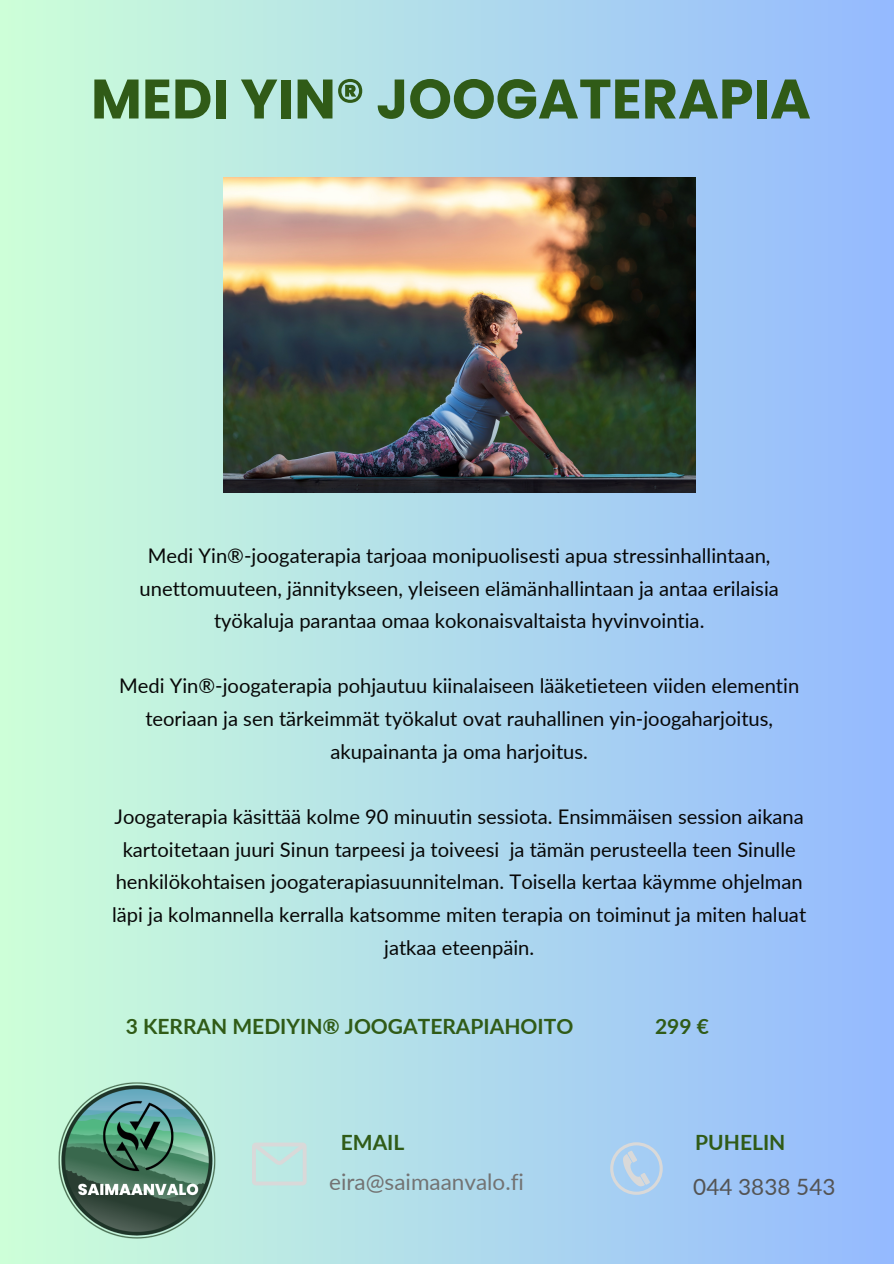
<style>
.page{position:relative;width:894px;height:1264px;background:#fff}
.page>*{position:absolute;margin:0;border:0;box-sizing:border-box;transform-origin:0 0}
.t1{font:700 55.5px "Poppins";color:#305b17}
.t2{font:22.5px "Lato";color:#737373}
.t3{font:22.5px "Lato";color:#545454}
.t4{font:700 21px "Lato";color:#305b17}
.t5{font:20.1px/32.7px "Lato";color:#070707;text-align:center}
</style>
<div class="page">
<div style="left:0;top:0;width:893px;height:1263px;background:linear-gradient(to right,#cdffd8,#94b9fe)"></div>
<svg style="left:252px;top:1142px;width:54px;height:43px;background:#c6e3df"></svg>
<svg style="left:610px;top:1142px;width:52px;height:52px;background:#b4d0eb"></svg>
<img style="left:42px;top:1057px;width:195px;height:195px;border-radius:50%">
<img style="left:223px;top:178px;width:471px;height:314px">
<p class="t1" style="left:91px;top:60px;width:721px">MEDI YIN® JOOGATERAPIA</p>
<p class="t5" style="left:139px;top:538px;width:640px">Medi Yin®-joogaterapia tarjoaa monipuolisesti apua stressinhallintaan, unettomuuteen, jännitykseen, yleiseen elämänhallintaan ja antaa erilaisia työkaluja parantaa omaa kokonaisvaltaista hyvinvointia.</p>
<p class="t5" style="left:119px;top:669px;width:681px">Medi Yin®-joogaterapia pohjautuu kiinalaiseen lääketieteen viiden elementin teoriaan ja sen tärkeimmät työkalut ovat rauhallinen yin-joogaharjoitus, akupainanta ja oma harjoitus.</p>
<p class="t5" style="left:112px;top:799px;width:695px">Joogaterapia käsittää kolme 90 minuutin sessiota. Ensimmäisen session aikana kartoitetaan juuri Sinun tarpeesi ja toiveesi ja tämän perusteella teen Sinulle henkilökohtaisen joogaterapiasuunnitelman. Toisella kertaa käymme ohjelman läpi ja kolmannella kerralla katsomme miten terapia on toiminut ja miten haluat jatkaa eteenpäin.</p>
<p class="t4" style="left:126px;top:1012px;width:449px">3 KERRAN MEDIYIN® JOOGATERAPIAHOITO</p>
<p class="t4" style="left:654px;top:1012px;width:55px">299 €</p>
<p class="t4" style="left:340px;top:1129px;width:65px">EMAIL</p>
<p class="t2" style="left:329px;top:1167px;width:196px">eira@saimaanvalo.fi</p>
<p class="t4" style="left:695px;top:1129px;width:92px">PUHELIN</p>
<p class="t3" style="left:693px;top:1172px;width:144px">044 3838 543</p>
</div>
